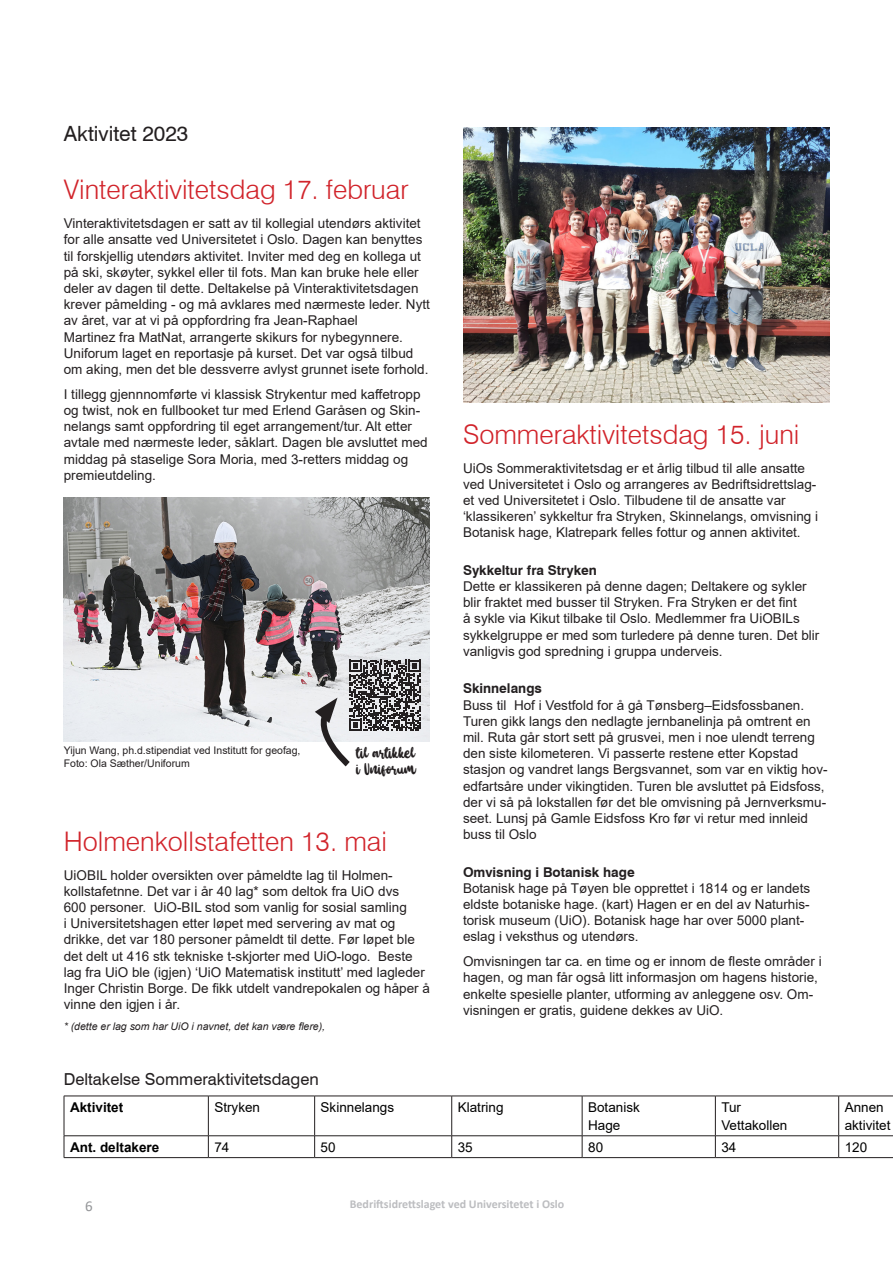
<style>
.page{position:relative;width:893px;height:1263px;background:#fff}
.page>*{position:absolute;margin:0;border:0;box-sizing:border-box;transform-origin:0 0}
.t1{font:300 27px "Swiss 721 BT";color:#d1232a}
.t2{font:21px "Swiss 721 BT";color:#231f20}
.t3{font:16.5px "Swiss 721 BT";color:#231f20}
.t4{font:15px/16.2px "Baby Wildy";color:#231f20}
.t5{font:15px "Calibri";color:#939598}
.t6{font:13.5px/16.2px "Arial";color:#231f20}
.t7{font:13.5px/18px "Arial";color:#000}
.t8{font:700 13.5px "Swiss 721 BT";color:#231f20}
.t9{font:700 13.5px "Arial";color:#000}
.t10{font:700 12px "Calibri";color:#bcbdc0}
.t11{font:10.5px/12.6px "Arial";color:#231f20}
.t12{font:italic 10.5px "Arial";color:#231f20}
</style>
<div class="page">
<hr style="left:64px;top:1096px;width:144px;height:1px;background:#231f20">
<hr style="left:64px;top:1096px;width:1px;height:39px;background:#231f20">
<hr style="left:208px;top:1096px;width:107px;height:1px;background:#231f20">
<hr style="left:208px;top:1096px;width:1px;height:39px;background:#231f20">
<hr style="left:315px;top:1096px;width:137px;height:1px;background:#231f20">
<hr style="left:314px;top:1096px;width:1px;height:39px;background:#231f20">
<hr style="left:452px;top:1096px;width:130px;height:1px;background:#231f20">
<hr style="left:451px;top:1096px;width:1px;height:39px;background:#231f20">
<hr style="left:582px;top:1096px;width:133px;height:1px;background:#231f20">
<hr style="left:582px;top:1096px;width:1px;height:39px;background:#231f20">
<hr style="left:715px;top:1096px;width:124px;height:1px;background:#231f20">
<hr style="left:715px;top:1096px;width:1px;height:39px;background:#231f20">
<hr style="left:839px;top:1096px;width:54px;height:1px;background:#231f20">
<hr style="left:838px;top:1096px;width:1px;height:39px;background:#231f20">
<hr style="left:64px;top:1135px;width:144px;height:1px;background:#231f20">
<svg style="left:64px;top:1136px;width:1px;height:21px"></svg>
<hr style="left:208px;top:1135px;width:107px;height:1px;background:#231f20">
<svg style="left:208px;top:1136px;width:1px;height:21px"></svg>
<hr style="left:315px;top:1135px;width:137px;height:1px;background:#231f20">
<svg style="left:314px;top:1136px;width:1px;height:21px"></svg>
<hr style="left:452px;top:1135px;width:130px;height:1px;background:#231f20">
<svg style="left:451px;top:1136px;width:1px;height:21px"></svg>
<hr style="left:582px;top:1135px;width:133px;height:1px;background:#231f20">
<svg style="left:582px;top:1136px;width:1px;height:21px"></svg>
<hr style="left:715px;top:1135px;width:124px;height:1px;background:#231f20">
<svg style="left:715px;top:1136px;width:1px;height:21px"></svg>
<hr style="left:839px;top:1135px;width:54px;height:1px;background:#231f20">
<svg style="left:838px;top:1136px;width:1px;height:21px"></svg>
<hr style="left:64px;top:1157px;width:144px;height:1px;background:#231f20">
<hr style="left:208px;top:1157px;width:107px;height:1px;background:#231f20">
<hr style="left:315px;top:1157px;width:137px;height:1px;background:#231f20">
<hr style="left:452px;top:1157px;width:130px;height:1px;background:#231f20">
<hr style="left:582px;top:1157px;width:133px;height:1px;background:#231f20">
<hr style="left:715px;top:1157px;width:124px;height:1px;background:#231f20">
<hr style="left:839px;top:1157px;width:54px;height:1px;background:#231f20">
<img style="left:64px;top:497px;width:366px;height:245px">
<img style="left:463px;top:128px;width:366px;height:274px">
<svg style="left:311px;top:660px;width:109px;height:107px"></svg>
<h2 class="t2" style="left:64px;top:121px;width:126px">Aktivitet 2023</h2>
<h1 class="t1" style="left:64px;top:173px;width:346px">Vinteraktivitetsdag 17. februar</h1>
<p class="t6" style="left:64px;top:215px;width:368px">Vinteraktivitetsdagen er satt av til kollegial utendørs aktivitet for alle ansatte ved Universitetet i Oslo. Dagen kan benyttes til forskjellig utendørs aktivitet. Inviter med deg en kollega ut på ski, skøyter, sykkel eller til fots. Man kan bruke hele eller deler av dagen til dette. Deltakelse på Vinteraktivitetsdagen krever påmelding - og må avklares med nærmeste leder. Nytt av året, var at vi på oppfordring fra Jean-Raphael<br>Martinez fra MatNat, arrangerte skikurs for nybegynnere.<br>Uniforum laget en reportasje på kurset. Det var også tilbud om aking, men det ble dessverre avlyst grunnet isete forhold.</p>
<p class="t6" style="left:64px;top:386px;width:365px">I tillegg gjennnomførte vi klassisk Strykentur med kaffetropp og twist, nok en fullbooket tur med Erlend Garåsen og Skin&shy;nelangs samt oppfordring til eget arrangement/tur. Alt etter avtale med nærmeste leder, såklart. Dagen ble avsluttet med middag på staselige Sora Moria, med 3-retters middag og premieutdeling.</p>
<p class="t11" style="left:64px;top:744px;width:238px">Yijun Wang, ph.d.stipendiat ved Institutt for geofag,<br>Foto: Ola Sæther/Uniforum</p>
<p class="t4" style="left:357px;top:745px;width:61px">til artikkel i Uniforum</p>
<h1 class="t1" style="left:64px;top:825px;width:325px">Holmenkollstafetten 13. mai</h1>
<p class="t6" style="left:64px;top:867px;width:368px">UiOBIL holder oversikten over påmeldte lag til Holmen&shy;kollstafetnne. Det var i år 40 lag* som deltok fra UiO dvs<br>600 personer. UiO-BIL stod som vanlig for sosial samling<br>i Universitetshagen etter løpet med servering av mat og drikke, det var 180 personer påmeldt til dette. Før løpet ble det delt ut 416 stk tekniske t-skjorter med UiO-logo. Beste lag fra UiO ble (igjen) ‘UiO Matematisk institutt’ med lagleder Inger Christin Borge. De fikk utdelt vandrepokalen og håper å vinne den igjen i år.</p>
<p class="t12" style="left:64px;top:1020px;width:263px">* (dette er lag som har UiO i navnet, det kan være flere),</p>
<p class="t3" style="left:64px;top:1069px;width:256px">Deltakelse Sommeraktivitetsdagen</p>
<h1 class="t1" style="left:463px;top:418px;width:338px">Sommeraktivitetsdag 15. juni</h1>
<p class="t6" style="left:463px;top:460px;width:357px">UiOs Sommeraktivitetsdag er et årlig tilbud til alle ansatte ved Universitetet i Oslo og arrangeres av Bedriftsidrettslag&shy;et ved Universitetet i Oslo. Tilbudene til de ansatte var ‘klassikeren’ sykkeltur fra Stryken, Skinnelangs, omvisning i Botanisk hage, Klatrepark felles fottur og annen aktivitet.</p>
<p class="t8" style="left:463px;top:562px;width:135px">Sykkeltur fra Stryken</p>
<p class="t6" style="left:463px;top:578px;width:358px">Dette er klassikeren på denne dagen; Deltakere og sykler blir fraktet med busser til Stryken. Fra Stryken er det fint<br>å sykle via Kikut tilbake til Oslo. Medlemmer fra UiOBILs sykkelgruppe er med som turledere på denne turen. Det blir vanligvis god spredning i gruppa underveis.</p>
<p class="t8" style="left:463px;top:680px;width:80px">Skinnelangs</p>
<p class="t6" style="left:463px;top:697px;width:366px">Buss til Hof i Vestfold for å gå Tønsberg–Eidsfossbanen.<br>Turen gikk langs den nedlagte jernbanelinja på omtrent en mil. Ruta går stort sett på grusvei, men i noe ulendt terreng den siste kilometeren. Vi passerte restene etter Kopstad stasjon og vandret langs Bergsvannet, som var en viktig hov&shy;edfartsåre under vikingtiden. Turen ble avsluttet på Eidsfoss, der vi så på lokstallen før det ble omvisning på Jernverksmu&shy;seet. Lunsj på Gamle Eidsfoss Kro før vi retur med innleid buss til Oslo</p>
<p class="t8" style="left:463px;top:864px;width:173px">Omvisning i Botanisk hage</p>
<p class="t6" style="left:463px;top:880px;width:349px">Botanisk hage på Tøyen ble opprettet i 1814 og er landets eldste botaniske hage. (kart) Hagen er en del av Naturhis&shy;torisk museum (UiO). Botanisk hage har over 5000 plant&shy;eslag i veksthus og utendørs.</p>
<p class="t6" style="left:463px;top:953px;width:360px">Omvisningen tar ca. en time og er innom de fleste områder i hagen, og man får også litt informasjon om hagens historie, enkelte spesielle planter, utforming av anleggene osv. Om&shy;visningen er gratis, guidene dekkes av UiO.</p>
<p class="t9" style="left:70px;top:1097px;width:55px">Aktivitet</p>
<p class="t7" style="left:214px;top:1098px;width:47px">Stryken</p>
<p class="t7" style="left:321px;top:1098px;width:75px">Skinnelangs</p>
<p class="t7" style="left:458px;top:1098px;width:47px">Klatring</p>
<p class="t7" style="left:588px;top:1098px;width:53px">Botanisk<br>Hage</p>
<p class="t7" style="left:721px;top:1098px;width:68px">Tur<br>Vettakollen</p>
<p class="t7" style="left:845px;top:1098px;width:47px">Annen aktivitet</p>
<p class="t9" style="left:70px;top:1137px;width:91px">Ant. deltakere</p>
<p class="t7" style="left:214px;top:1138px;width:17px">74</p>
<p class="t7" style="left:321px;top:1138px;width:17px">50</p>
<p class="t7" style="left:458px;top:1138px;width:17px">35</p>
<p class="t7" style="left:588px;top:1138px;width:17px">80</p>
<p class="t7" style="left:721px;top:1138px;width:17px">34</p>
<p class="t7" style="left:845px;top:1138px;width:24px">120</p>
<p class="t5" style="left:85px;top:1196px;width:9px">6</p>
<p class="t10" style="left:350px;top:1196px;width:216px">Bedriftsidrettslaget ved Universitetet i Oslo</p>
</div>
